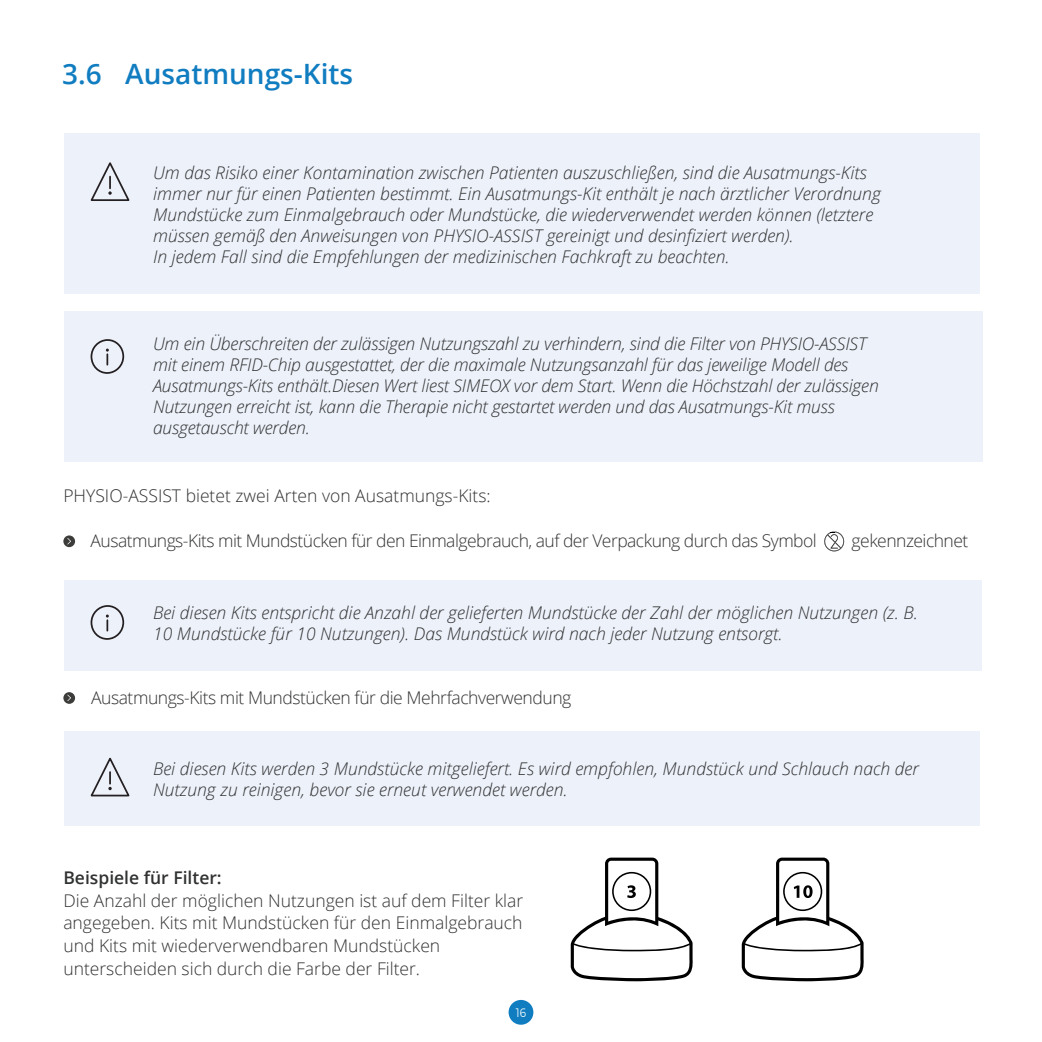
<style>
.page{position:relative;width:1042px;height:1042px;background:#fff}
.page>*{position:absolute;margin:0;border:0;box-sizing:border-box;transform-origin:0 0}
.t1{font:600 28px "Open Sans";color:#117dc1}
.t2{font:italic 300 17.5px/21px "Open Sans";color:#303131}
.t3{font:300 17.5px/22.8px "Open Sans";color:#303131}
.t4{font:300 17.5px "Open Sans";letter-spacing:-.03em;color:#303131}
.t5{font:300 17.5px "Open Sans";letter-spacing:-.025em;color:#303131}
.t6{font:600 17.5px "Open Sans";color:#303131}
.t7{font:12.25px "Montserrat";color:#fff;scale:.85 1}
</style>
<div class="page">
<div style="left:508px;top:1000px;width:25px;height:24px;background:#117dc1;border-radius:50%"></div>
<div style="left:63px;top:535px;width:12px;height:12px;background:#3c3c3b;border-radius:50%"></div>
<svg style="left:67px;top:538px;width:4px;height:6px"></svg>
<svg style="left:824px;top:531px;width:20px;height:21px"></svg>
<div style="left:63px;top:692px;width:12px;height:12px;background:#3c3c3b;border-radius:50%"></div>
<svg style="left:67px;top:694px;width:4px;height:7px"></svg>
<div style="left:64px;top:311px;width:918px;height:150px;background:#edf1fa"></div>
<div style="left:64px;top:581px;width:917px;height:90px;background:#edf1fa"></div>
<div style="left:64px;top:133px;width:915px;height:160px;background:#edf1fa"></div>
<svg style="left:90px;top:162px;width:40px;height:39px"></svg>
<div style="left:64px;top:731px;width:915px;height:94px;background:#edf1fa"></div>
<svg style="left:90px;top:757px;width:40px;height:40px"></svg>
<svg style="left:90px;top:339px;width:33px;height:35px"></svg>
<svg style="left:90px;top:605px;width:33px;height:35px"></svg>
<svg style="left:571px;top:857px;width:122px;height:124px"></svg>
<svg style="left:742px;top:857px;width:122px;height:124px"></svg>
<h1 class="t1" style="left:62px;top:55px;width:293px">3.6 Ausatmungs-Kits</h1>
<p class="t2" style="left:153px;top:162px;width:729px">Um das Risiko einer Kontamination zwischen Patienten auszuschließen, sind die Ausatmungs-Kits immer nur für einen Patienten bestimmt. Ein Ausatmungs-Kit enthält je nach ärztlicher Verordnung Mundstücke zum Einmalgebrauch oder Mundstücke, die wiederverwendet werden können (letztere müssen gemäß den Anweisungen von PHYSIO-ASSIST gereinigt und desinfiziert werden).<br>In jedem Fall sind die Empfehlungen der medizinischen Fachkraft zu beachten.</p>
<p class="t2" style="left:153px;top:333px;width:727px">Um ein Überschreiten der zulässigen Nutzungszahl zu verhindern, sind die Filter von PHYSIO-ASSIST mit einem RFID-Chip ausgestattet, der die maximale Nutzungsanzahl für das jeweilige Modell des Ausatmungs-Kits enthält.Diesen Wert liest SIMEOX vor dem Start. Wenn die Höchstzahl der zulässigen Nutzungen erreicht ist, kann die Therapie nicht gestartet werden und das Ausatmungs-Kit muss ausgetauscht werden.</p>
<p class="t3" style="left:63px;top:483px;width:429px">PHYSIO-ASSIST bietet zwei Arten von Ausatmungs-Kits:</p>
<p class="t4" style="left:91px;top:529px;width:728px">Ausatmungs-Kits mit Mundstücken für den Einmalgebrauch, auf der Verpackung durch das Symbol</p>
<p class="t4" style="left:851px;top:529px;width:118px">gekennzeichnet</p>
<p class="t2" style="left:153px;top:602px;width:766px">Bei diesen Kits entspricht die Anzahl der gelieferten Mundstücke der Zahl der möglichen Nutzungen (z. B.<br>10 Mundstücke für 10 Nutzungen). Das Mundstück wird nach jeder Nutzung entsorgt.</p>
<p class="t5" style="left:91px;top:685px;width:482px">Ausatmungs-Kits mit Mundstücken für die Mehrfachverwendung</p>
<p class="t2" style="left:153px;top:757px;width:767px">Bei diesen Kits werden 3 Mundstücke mitgeliefert. Es wird empfohlen, Mundstück und Schlauch nach der<br>Nutzung zu reinigen, bevor sie erneut verwendet werden.</p>
<p class="t6" style="left:63px;top:865px;width:160px">Beispiele für Filter:</p>
<p class="t3" style="left:63px;top:888px;width:461px">Die Anzahl der möglichen Nutzungen ist auf dem Filter klar angegeben. Kits mit Mundstücken für den Einmalgebrauch und Kits mit wiederverwendbaren Mundstücken unterscheiden sich durch die Farbe der Filter.</p>
<p class="t7" style="left:516px;top:1004px;width:14px">16</p>
</div>
